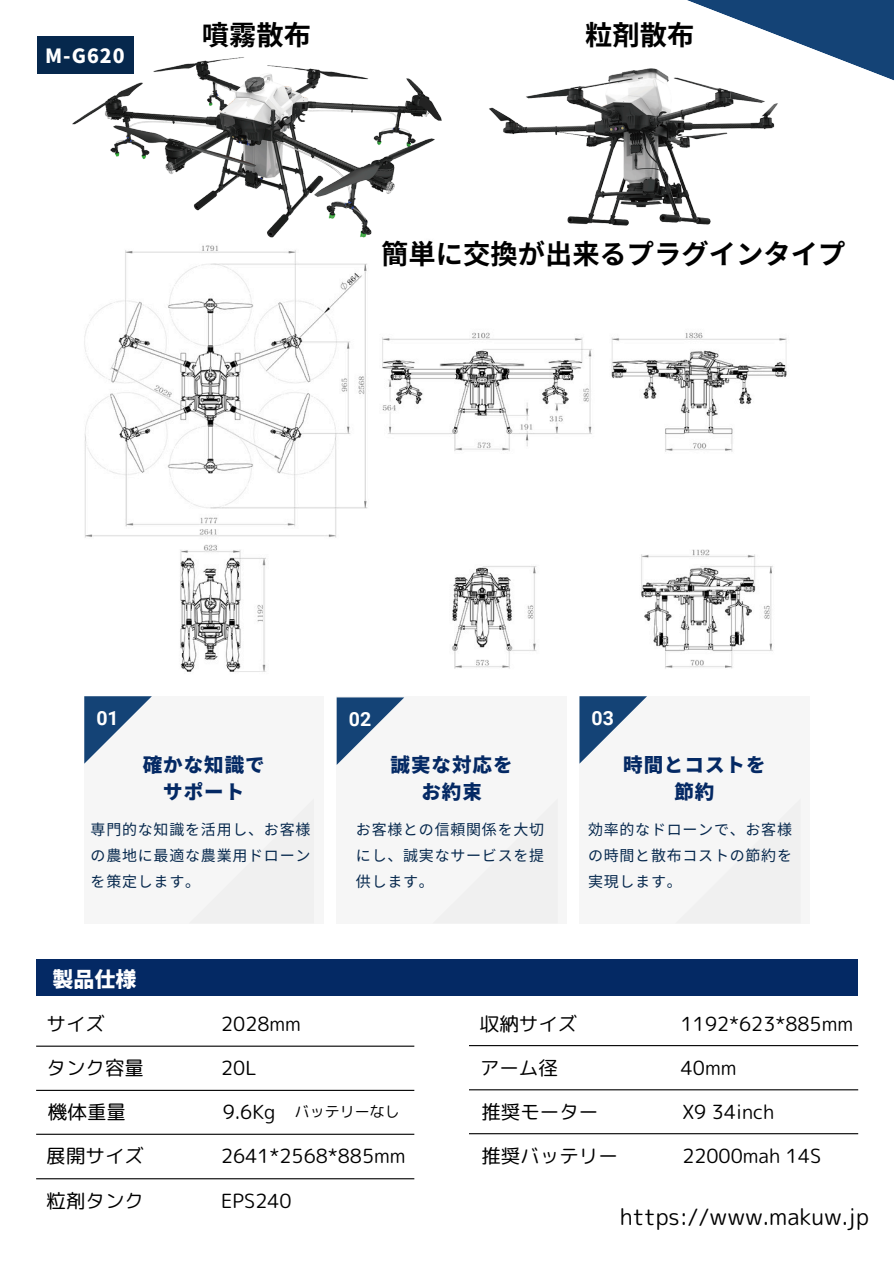
<style>
.page{position:relative;width:894px;height:1264px;background:#fff}
.page>*{position:absolute;margin:0;border:0;box-sizing:border-box;transform-origin:0 0}
.t1{font:700 27.3px "Noto Sans JP";color:#000}
.t2{font:22.5px "rounded mplus 1 p regular";color:#000}
.t3{font:900 21px "Noto Sans JP";color:#fff}
.t4{font:19.5px "rounded mplus 1 p regular";color:#000}
.t5{font:900 19.5px/27px "Noto Sans JP";letter-spacing:.05em;color:#042964;text-align:center}
.t6{font:900 19.5px "Noto Sans JP";color:#fff}
.t7{font:700 19.5px "Roboto";color:#fff}
.t8{font:15px/25.8px "Noto Sans JP";letter-spacing:.05em;color:#06284d;text-align:justify}
.t9{font:15px "rounded mplus 1 p regular";color:#000}
</style>
<div class="page">
<svg style="left:441px;top:0;width:452px;height:121px"></svg>
<div style="left:336px;top:696px;width:230px;height:227px;background:#f6f6f6"></div>
<div style="left:579px;top:696px;width:230px;height:227px;background:#f6f6f6"></div>
<div style="left:84px;top:696px;width:239px;height:227px;background:#f6f6f6"></div>
<svg style="left:84px;top:696px;width:68px;height:67px"></svg>
<svg style="left:336px;top:697px;width:68px;height:68px"></svg>
<svg style="left:579px;top:696px;width:67px;height:67px"></svg>
<div style="left:36px;top:959px;width:821px;height:36px;background:#042964"></div>
<hr style="left:36px;top:1045px;width:378px;height:1px;background:#000">
<hr style="left:36px;top:1089px;width:378px;height:1px;background:#000">
<hr style="left:36px;top:1133px;width:378px;height:1px;background:#000">
<hr style="left:469px;top:1045px;width:388px;height:1px;background:#000">
<hr style="left:469px;top:1089px;width:388px;height:1px;background:#000">
<hr style="left:469px;top:1133px;width:388px;height:1px;background:#000">
<img style="left:487px;top:66px;width:293px;height:160px">
<hr style="left:36px;top:1178px;width:378px;height:1px;background:#000">
<img style="left:84px;top:240px;width:703px;height:432px">
<div style="left:37px;top:36px;width:96px;height:37px;background:#06284d"></div>
<img style="left:72px;top:55px;width:369px;height:183px">
<h4 class="t6" style="left:45px;top:40px;width:81px">M-G620</h4>
<p class="t1" style="left:202px;top:13px;width:111px">噴霧散布</p>
<p class="t1" style="left:585px;top:13px;width:111px">粒剤散布</p>
<p class="t1" style="left:381px;top:232px;width:465px">簡単に交換が出来るプラグインタイプ</p>
<p class="t7" style="left:96px;top:707px;width:24px">01</p>
<p class="t7" style="left:349px;top:708px;width:24px">02</p>
<h1 class="t7" style="left:591px;top:707px;width:24px">03</h1>
<h1 class="t5" style="left:143px;top:750px;width:123px">確かな知識でサポート</h1>
<p class="t5" style="left:390px;top:750px;width:123px">誠実な対応をお約束</p>
<h1 class="t5" style="left:623px;top:750px;width:144px">時間とコストを節約</h1>
<p class="t8" style="left:91px;top:816px;width:221px">専門的な知識を活用し、お客様の農地に最適な農業用ドローンを策定します。</p>
<p class="t8" style="left:356px;top:816px;width:190px">お客様との信頼関係を大切にし、誠実なサービスを提供します。</p>
<h6 class="t8" style="left:588px;top:816px;width:205px">効率的なドローンで、お客様の時間と散布コストの節約を実現します。</h6>
<p class="t3" style="left:52px;top:962px;width:85px">製品仕様</p>
<p class="t4" style="left:46px;top:1010px;width:60px">サイズ</p>
<p class="t4" style="left:221px;top:1010px;width:81px">2028mm</p>
<p class="t4" style="left:479px;top:1010px;width:99px">収納サイズ</p>
<p class="t4" style="left:680px;top:1010px;width:174px">1192*623*885mm</p>
<p class="t4" style="left:46px;top:1053px;width:99px">タンク容量</p>
<p class="t4" style="left:221px;top:1053px;width:37px">20L</p>
<h6 class="t4" style="left:479px;top:1053px;width:79px">アーム径</h6>
<p class="t4" style="left:680px;top:1053px;width:57px">40mm</p>
<p class="t4" style="left:48px;top:1097px;width:79px">機体重量</p>
<h6 class="t4" style="left:46px;top:1142px;width:99px">展開サイズ</h6>
<p class="t4" style="left:222px;top:1097px;width:54px">9.6Kg</p>
<p class="t4" style="left:221px;top:1142px;width:186px">2641*2568*885mm</p>
<p class="t9" style="left:295px;top:1100px;width:106px">バッテリーなし</p>
<p class="t4" style="left:481px;top:1097px;width:118px">推奨モーター</p>
<h2 class="t4" style="left:481px;top:1142px;width:138px">推奨バッテリー</h2>
<p class="t4" style="left:682px;top:1097px;width:93px">X9 34inch</p>
<p class="t4" style="left:682px;top:1142px;width:140px">22000mah 14S</p>
<p class="t4" style="left:46px;top:1186px;width:99px">粒剤タンク</p>
<p class="t4" style="left:221px;top:1186px;width:72px">EPS240</p>
<h5 class="t2" style="left:619px;top:1200px;width:250px">https://www.makuw.jp</h5>
</div>
